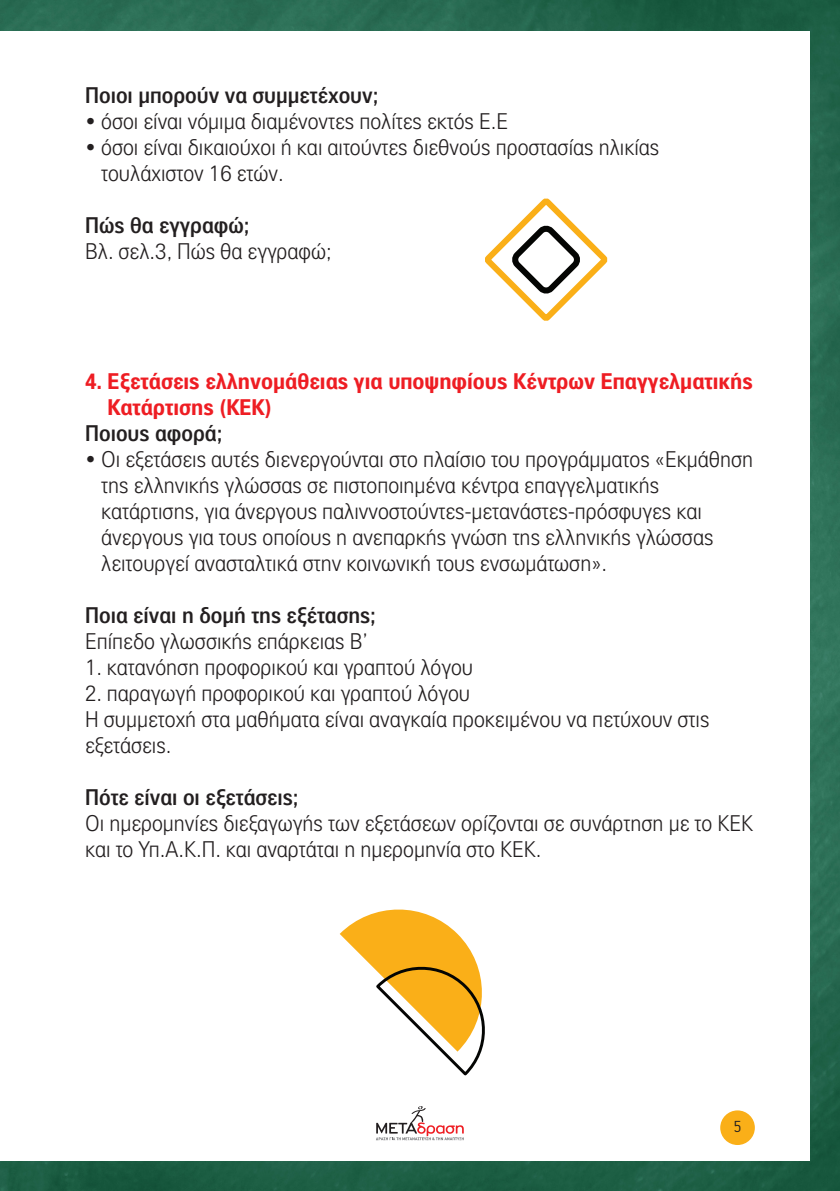
<style>
.page{position:relative;width:840px;height:1191px;background:#fff}
.page>*{position:absolute;margin:0;border:0;box-sizing:border-box;transform-origin:0 0}
.TEXT{font:300 22px/26px "PF Paperback";color:#231f20}
.TEXT-2{font:500 22px "PF Paperback";color:#231f20}
.TEXT-3{font:700 22px/26px "PF Paperback";color:#ee1d23}
.t1{font:300 18px "PF Handbook Pro";color:#231f20}
</style>
<div class="page">
<img style="left:0;top:0;width:839px;height:1191px">
<div style="left:0;top:31px;width:808px;height:1129px;background:#fff"></div>
<svg style="left:376px;top:1106px;width:87px;height:34px"></svg>
<div style="left:719px;top:1110px;width:35px;height:35px;background:#faaf18;border-radius:50%"></div>
<svg style="left:339px;top:909px;width:146px;height:167px"></svg>
<svg style="left:485px;top:198px;width:123px;height:123px"></svg>
<p class="TEXT-2" style="left:85px;top:81px;width:294px">Ποιοι μπορούν να συμμετέχουν;</p>
<p class="TEXT" style="left:85px;top:107px;width:424px">• όσοι είναι νόμιμα διαμένοντες πολίτες εκτός Ε.Ε</p>
<p class="TEXT" style="left:101px;top:133px;width:559px;text-indent:-16px">• όσοι είναι δικαιούχοι ή και αιτούντες διεθνούς προστασίας ηλικίας τουλάχιστον 16 ετών.</p>
<p class="TEXT-2" style="left:85px;top:211px;width:166px">Πώς θα εγγραφώ;</p>
<p class="TEXT" style="left:85px;top:237px;width:248px">Βλ. σελ.3, Πώς θα εγγραφώ;</p>
<p class="TEXT-3" style="left:107px;top:367px;width:646px;text-indent:-22px">4. Εξετάσεις ελληνομάθειας για υποψηφίους Κέντρων Επαγγελματικής<br>Κατάρτισης (ΚΕΚ)</p>
<p class="TEXT-2" style="left:85px;top:419px;width:139px">Ποιους αφορά;</p>
<p class="TEXT" style="left:101px;top:445px;width:653px;text-indent:-16px">• Οι εξετάσεις αυτές διενεργούνται στο πλαίσιο του προγράμματος «Εκμάθηση της ελληνικής γλώσσας σε πιστοποιημένα κέντρα επαγγελματικής κατάρτισης, για άνεργους παλιννοστούντες-μετανάστες-πρόσφυγες και άνεργους για τους οποίους η ανεπαρκής γνώση της ελληνικής γλώσσας λειτουργεί ανασταλτικά στην κοινωνική τους ενσωμάτωση».</p>
<p class="TEXT-2" style="left:85px;top:601px;width:292px">Ποια είναι η δομή της εξέτασης;</p>
<p class="TEXT" style="left:85px;top:627px;width:284px">Επίπεδο γλωσσικής επάρκειας Β’</p>
<p class="TEXT" style="left:85px;top:653px;width:389px">1. κατανόηση προφορικού και γραπτού λόγου</p>
<p class="TEXT" style="left:85px;top:679px;width:386px">2. παραγωγή προφορικού και γραπτού λόγου</p>
<p class="TEXT" style="left:85px;top:705px;width:625px">Η συμμετοχή στα μαθήματα είναι αναγκαία προκειμένου να πετύχουν στις εξετάσεις.</p>
<p class="TEXT-2" style="left:85px;top:783px;width:215px">Πότε είναι οι εξετάσεις;</p>
<p class="TEXT" style="left:85px;top:809px;width:669px">Οι ημερομηνίες διεξαγωγής των εξετάσεων ορίζονται σε συνάρτηση με το ΚΕΚ και το Υπ.Α.Κ.Π. και αναρτάται η ημερομηνία στο ΚΕΚ.</p>
<p class="t1" style="left:733px;top:1115px;width:10px">5</p>
</div>
